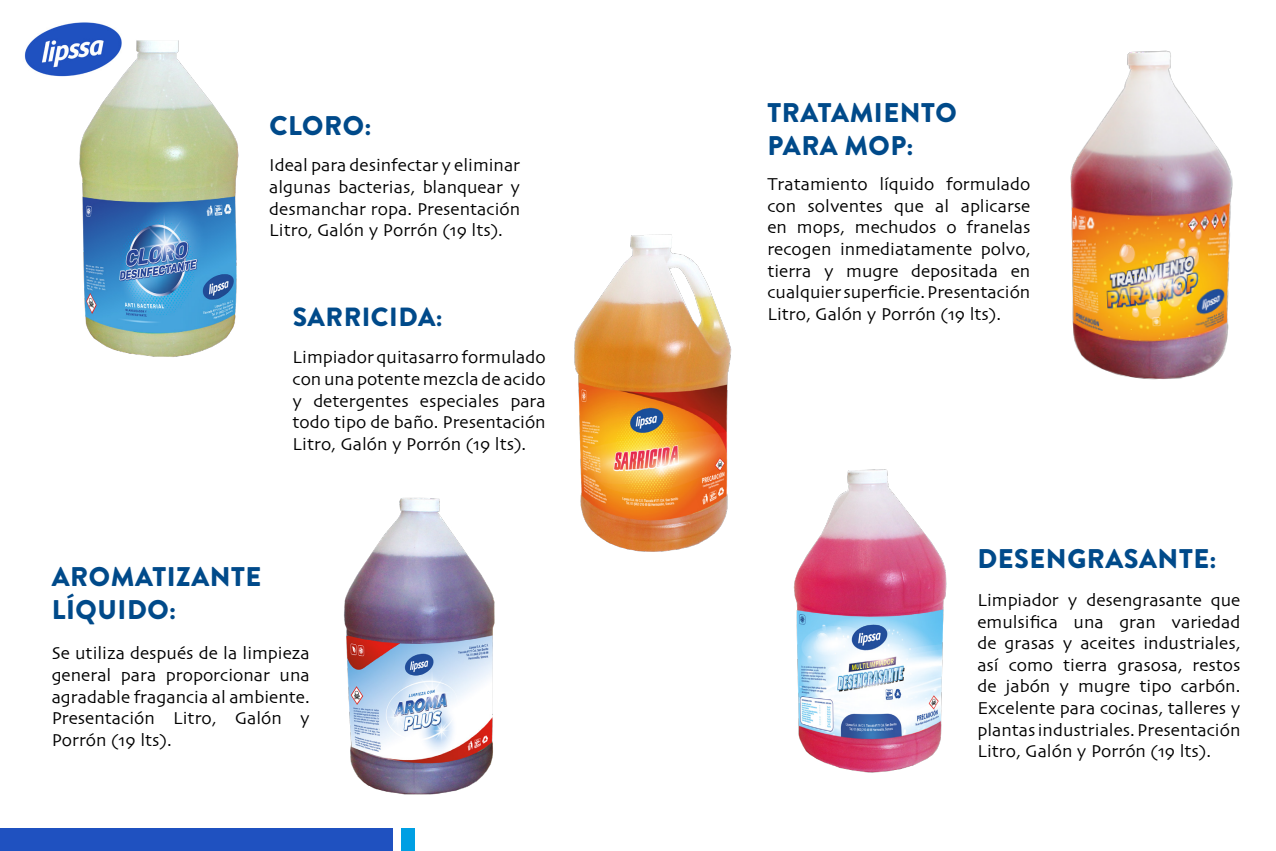
<style>
.page{position:relative;width:1276px;height:851px;background:#fff}
.page>*{position:absolute;margin:0;border:0;box-sizing:border-box;transform-origin:0 0}
.t1{font:900 27px/32.4px "Brandon Grotesque";letter-spacing:.02em;color:#004a8a}
.t2{font:900 26.25px "Brandon Grotesque";letter-spacing:.02em;color:#004a8a}
.t3{font:18px/21.6px "Skia Regular 1 1";color:#000;text-align:justify}
</style>
<div class="page">
<img style="left:24px;top:26px;width:34px;height:50px">
<div style="left:0;top:828px;width:392px;height:22px;background:#1f51c0"></div>
<div style="left:401px;top:828px;width:14px;height:22px;background:#009fe3"></div>
<img style="left:1070px;top:50px;width:163px;height:330px">
<img style="left:344px;top:497px;width:151px;height:298px">
<img style="left:58px;top:22px;width:181px;height:335px">
<img style="left:793px;top:469px;width:154px;height:304px">
<img style="left:574px;top:234px;width:158px;height:318px">
<h1 class="t1" style="left:269px;top:110px;width:103px">CLORO:</h1>
<p class="t3" style="left:269px;top:156px;width:252px">Ideal para desinfectar y eliminar algunas bacterias, blanquear y desmanchar ropa. Presentación Litro, Galón y Porrón (19 lts).</p>
<h2 class="t2" style="left:293px;top:298px;width:151px">SARRICIDA:</h2>
<p class="t3" style="left:292px;top:347px;width:255px">Limpiador quitasarro formulado con una potente mezcla de acido y detergentes especiales para todo tipo de baño. Presentación Litro, Galón y Porrón (19 lts).</p>
<h1 class="t1" style="left:52px;top:561px;width:211px">AROMATIZANTE<br>LÍQUIDO:</h1>
<p class="t3" style="left:52px;top:643px;width:259px">Se utiliza después de la limpieza general para proporcionar una agradable fragancia al ambiente.<br>Presentación Litro, Galón y Porrón (19 lts).</p>
<h1 class="t1" style="left:767px;top:97px;width:191px">TRATAMIENTO<br>PARA MOP:</h1>
<p class="t3" style="left:767px;top:174px;width:265px">Tratamiento líquido formulado con solventes que al aplicarse en mops, mechudos o franelas recogen inmediatamente polvo, tierra y mugre depositada en cualquier superficie. Presentación Litro, Galón y Porrón (19 lts).</p>
<h1 class="t1" style="left:977px;top:543px;width:240px">DESENGRASANTE:</h1>
<p class="t3" style="left:977px;top:590px;width:265px">Limpiador y desengrasante que emulsifica una gran variedad de grasas y aceites industriales, así como tierra grasosa, restos de jabón y mugre tipo carbón.<br>Excelente para cocinas, talleres y plantas industriales. Presentación Litro, Galón y Porrón (19 lts).</p>
</div>
